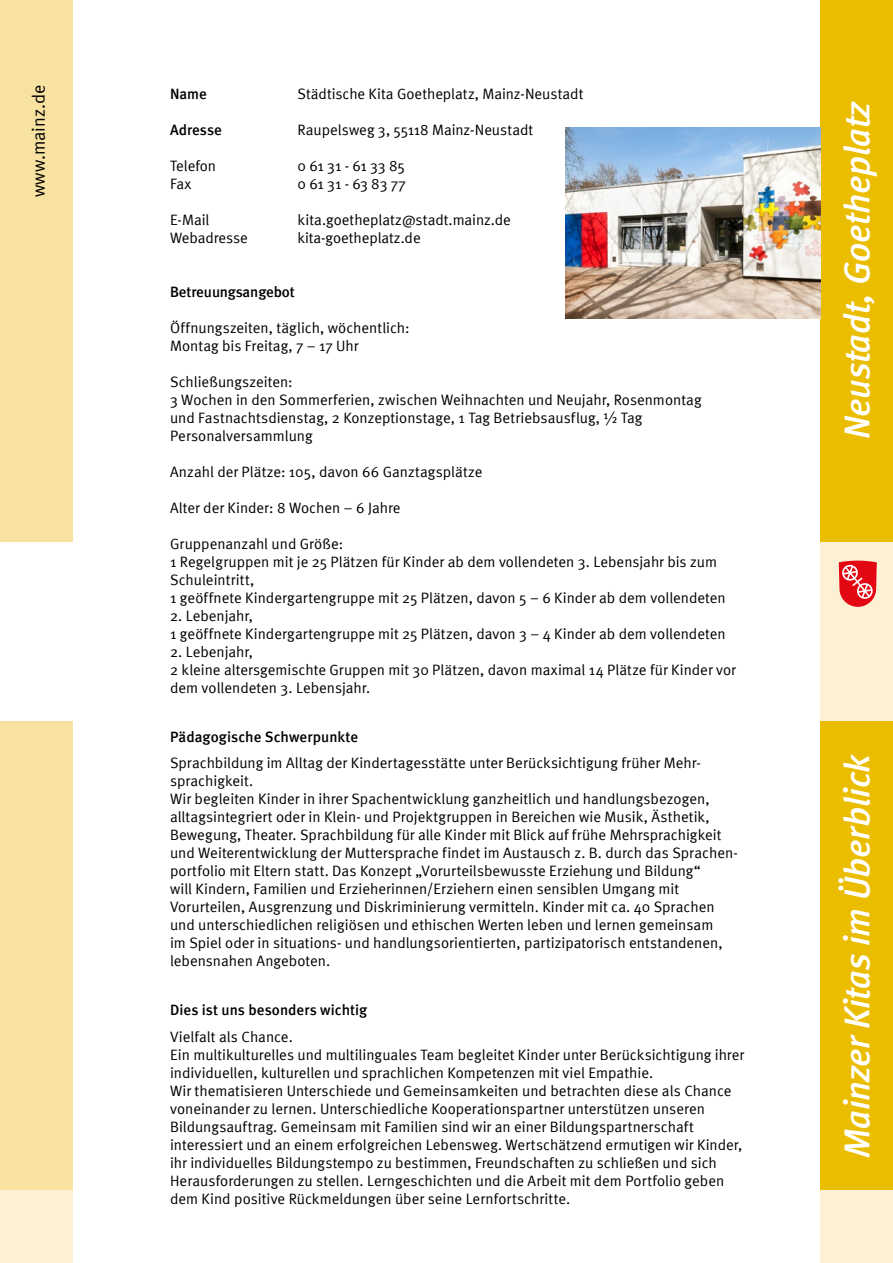
<style>
.page{position:relative;width:893px;height:1263px;background:#fff}
.page>*{position:absolute;margin:0;border:0;box-sizing:border-box;transform-origin:0 0}
.t1{font:italic 500 36px "Meta";letter-spacing:-.005em;color:#fff}
.t2{font:18px "Meta Normal";color:#000}
.t3{font:15px/18px "Meta Normal";color:#000}
.t4{font:500 15px "Meta";color:#000}
</style>
<div class="page">
<div style="left:821px;top:0;width:72px;height:1263px;background:#ebbd00"></div>
<div style="left:821px;top:542px;width:72px;height:179px;background:#fcf1d5"></div>
<div style="left:821px;top:1191px;width:72px;height:72px;background:#fcf1d5"></div>
<svg style="left:839px;top:561px;width:38px;height:46px"></svg>
<div style="left:0;top:0;width:72px;height:1263px;background:#f8e2a1"></div>
<div style="left:0;top:542px;width:72px;height:179px;background:#fff"></div>
<div style="left:0;top:1191px;width:72px;height:72px;background:#fcf1d5"></div>
<img style="left:566px;top:128px;width:255px;height:191px">
<p class="t2" style="left:28px;top:197px;width:113px;rotate:-90deg">www.mainz.de</p>
<p class="t4" style="left:170px;top:85px;width:38px">Name</p>
<p class="t3" style="left:298px;top:85px;width:287px">Städtische Kita Goetheplatz, Mainz-Neustadt</p>
<p class="t4" style="left:170px;top:121px;width:53px">Adresse</p>
<p class="t3" style="left:298px;top:121px;width:237px">Raupelsweg 3, 55118 Mainz-Neustadt</p>
<p class="t3" style="left:170px;top:157px;width:47px">Telefon</p>
<p class="t3" style="left:298px;top:157px;width:109px">0 61 31 - 61 33 85</p>
<p class="t3" style="left:170px;top:175px;width:23px">Fax</p>
<p class="t3" style="left:298px;top:175px;width:110px">0 61 31 - 63 83 77</p>
<p class="t3" style="left:170px;top:211px;width:41px">E-Mail</p>
<p class="t3" style="left:298px;top:211px;width:215px">kita.goetheplatz@stadt.mainz.de</p>
<p class="t3" style="left:170px;top:229px;width:79px">Webadresse</p>
<p class="t3" style="left:298px;top:229px;width:125px">kita-goetheplatz.de</p>
<p class="t4" style="left:170px;top:283px;width:126px">Betreuungsangebot</p>
<p class="t3" style="left:170px;top:319px;width:241px">Öffnungszeiten, täglich, wöchentlich:<br>Montag bis Freitag, 7 – 17 Uhr</p>
<p class="t3" style="left:170px;top:373px;width:533px">Schließungszeiten:<br>3 Wochen in den Sommerferien, zwischen Weihnachten und Neujahr, Rosenmontag und Fastnachtsdienstag, 2 Konzeptionstage, 1 Tag Betriebsausflug, ½ Tag Personalversammlung</p>
<p class="t3" style="left:170px;top:463px;width:314px">Anzahl der Plätze: 105, davon 66 Ganztagsplätze</p>
<p class="t3" style="left:170px;top:499px;width:232px">Alter der Kinder: 8 Wochen – 6 Jahre</p>
<p class="t3" style="left:170px;top:535px;width:557px">Gruppenanzahl und Größe:<br>1 Regelgruppen mit je 25 Plätzen für Kinder ab dem vollendeten 3. Lebensjahr bis zum Schuleintritt,<br>1 geöffnete Kindergartengruppe mit 25 Plätzen, davon 5 – 6 Kinder ab dem vollendeten</p>
<p class="t3" style="left:170px;top:607px;width:557px">2. Lebenjahr,<br>1 geöffnete Kindergartengruppe mit 25 Plätzen, davon 3 – 4 Kinder ab dem vollendeten</p>
<p class="t3" style="left:170px;top:643px;width:567px">2. Lebenjahr,<br>2 kleine altersgemischte Gruppen mit 30 Plätzen, davon maximal 14 Plätze für Kinder vor dem vollendeten 3. Lebensjahr.</p>
<p class="t4" style="left:170px;top:728px;width:190px">Pädagogische Schwerpunkte</p>
<p class="t3" style="left:170px;top:754px;width:569px">Sprachbildung im Alltag der Kindertagesstätte unter Berücksichtigung früher Mehr&shy;sprachigkeit.<br>Wir begleiten Kinder in ihrer Spachentwicklung ganzheitlich und handlungsbezogen, alltagsintegriert oder in Klein- und Projektgruppen in Bereichen wie Musik, Ästhetik, Bewegung, Theater. Sprachbildung für alle Kinder mit Blick auf frühe Mehrsprachigkeit und Weiterentwicklung der Muttersprache findet im Austausch z. B. durch das Sprachen&shy;portfolio mit Eltern statt. Das Konzept „Vorurteilsbewusste Erziehung und Bildung“<br>will Kindern, Familien und Erzieherinnen/Erziehern einen sensiblen Umgang mit Vorurteilen, Ausgrenzung und Diskriminierung vermitteln. Kinder mit ca. 40 Sprachen und unterschiedlichen religiösen und ethischen Werten leben und lernen gemeinsam<br>im Spiel oder in situations- und handlungsorientierten, partizipatorisch entstandenen, lebensnahen Angeboten.</p>
<p class="t4" style="left:170px;top:1001px;width:199px">Dies ist uns besonders wichtig</p>
<p class="t3" style="left:170px;top:1027px;width:576px">Vielfalt als Chance.<br>Ein multikulturelles und multilinguales Team begleitet Kinder unter Berücksichtigung ihrer individuellen, kulturellen und sprachlichen Kompetenzen mit viel Empathie.<br>Wir thematisieren Unterschiede und Gemeinsamkeiten und betrachten diese als Chance voneinander zu lernen. Unterschiedliche Kooperationspartner unterstützen unseren Bildungsauftrag. Gemeinsam mit Familien sind wir an einer Bildungspartnerschaft interessiert und an einem erfolgreichen Lebensweg. Wertschätzend ermutigen wir Kinder, ihr individuelles Bildungstempo zu bestimmen, Freundschaften zu schließen und sich Herausforderungen zu stellen. Lerngeschichten und die Arbeit mit dem Portfolio geben dem Kind positive Rückmeldungen über seine Lernfortschritte.</p>
<h1 class="t1" style="left:835px;top:439px;width:341px;rotate:-90deg">Neustadt, Goetheplatz</h1>
<h1 class="t1" style="left:835px;top:1158px;width:405px;rotate:-90deg">Mainzer Kitas im Überblick</h1>
</div>
